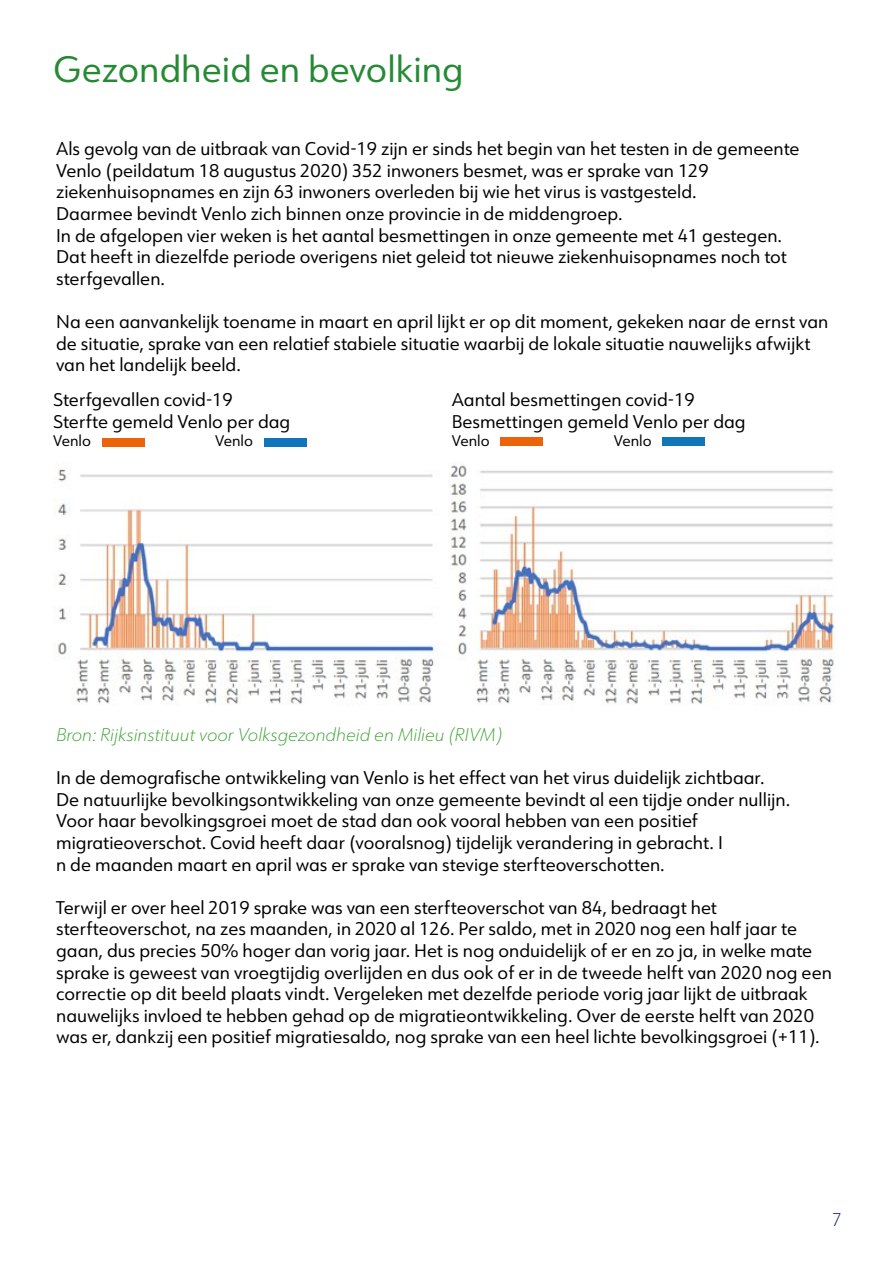
<style>
.page{position:relative;width:893px;height:1263px;background:#fff}
.page>*{position:absolute;margin:0;border:0;box-sizing:border-box;transform-origin:0 0}
.t1{font:36px "URW Form";color:#268a35}
.t2{font:18px/21.6px "URW Form";color:#000}
.t3{font:italic 200 18px "URW Form";color:#3fa535}
.t4{font:200 18px "URW Form";color:#0f175e}
.t5{font:15px "URW Form";color:#000}
</style>
<div class="page">
<div style="left:662px;top:437px;width:43px;height:9px;background:#1075bb"></div>
<div style="left:500px;top:437px;width:42px;height:9px;background:#eb640a"></div>
<div style="left:265px;top:438px;width:42px;height:8px;background:#1075bb"></div>
<div style="left:102px;top:438px;width:43px;height:8px;background:#eb640a"></div>
<img style="left:57px;top:462px;width:778px;height:242px">
<h1 class="t1" style="left:53px;top:45px;width:412px">Gezondheid en bevolking</h1>
<p class="t2" style="left:56px;top:137px;width:745px">Als gevolg van de uitbraak van Covid-19 zijn er sinds het begin van het testen in de gemeente Venlo (peildatum 18 augustus 2020) 352 inwoners besmet, was er sprake van 129 ziekenhuisopnames en zijn 63 inwoners overleden bij wie het virus is vastgesteld.<br>Daarmee bevindt Venlo zich binnen onze provincie in de middengroep.<br>In de afgelopen vier weken is het aantal besmettingen in onze gemeente met 41 gestegen.<br>Dat heeft in diezelfde periode overigens niet geleid tot nieuwe ziekenhuisopnames noch tot sterfgevallen.</p>
<p class="t2" style="left:56px;top:310px;width:774px">Na een aanvankelijk toename in maart en april lijkt er op dit moment, gekeken naar de ernst van de situatie, sprake van een relatief stabiele situatie waarbij de lokale situatie nauwelijks afwijkt</p>
<p class="t2" style="left:56px;top:353px;width:186px">van het landelijk beeld.</p>
<p class="t2" style="left:53px;top:388px;width:181px">Sterfgevallen covid-19</p>
<p class="t2" style="left:452px;top:388px;width:244px">Aantal besmettingen covid-19</p>
<p class="t2" style="left:53px;top:410px;width:239px">Sterfte gemeld Venlo per dag</p>
<p class="t2" style="left:452px;top:410px;width:295px">Besmettingen gemeld Venlo per dag</p>
<p class="t5" style="left:53px;top:430px;width:39px">Venlo</p>
<p class="t5" style="left:215px;top:430px;width:39px">Venlo</p>
<p class="t5" style="left:452px;top:430px;width:39px">Venlo</p>
<p class="t5" style="left:614px;top:430px;width:39px">Venlo</p>
<p class="t3" style="left:56px;top:723px;width:447px">Bron: Rijksinstituut voor Volksgezondheid en Milieu (RIVM)</p>
<p class="t2" style="left:56px;top:766px;width:736px">In de demografsche ontwikkeling van Venlo is het efect van het virus duidelijk zichtbaar.<br>De natuurlijke bevolkingsontwikkeling van onze gemeente bevindt al een tijdje onder nullijn.<br>Voor haar bevolkingsgroei moet de stad dan ook vooral hebben van een positief migratieoverschot. Covid heeft daar (vooralsnog) tijdelijk verandering in gebracht. I<br>n de maanden maart en april was er sprake van stevige sterfteoverschotten.</p>
<p class="t2" style="left:56px;top:896px;width:777px">Terwijl er over heel 2019 sprake was van een sterfteoverschot van 84, bedraagt het sterfteoverschot, na zes maanden, in 2020 al 126. Per saldo, met in 2020 nog een half jaar te gaan, dus precies 50% hoger dan vorig jaar. Het is nog onduidelijk of er en zo ja, in welke mate sprake is geweest van vroegtijdig overlijden en dus ook of er in de tweede helft van 2020 nog een correctie op dit beeld plaats vindt. Vergeleken met dezelfde periode vorig jaar lijkt de uitbraak nauwelijks invloed te hebben gehad op de migratieontwikkeling. Over de eerste helft van 2020 was er, dankzij een positief migratiesaldo, nog sprake van een heel lichte bevolkingsgroei (+11).</p>
<p class="t4" style="left:832px;top:1207px;width:12px">7</p>
</div>
